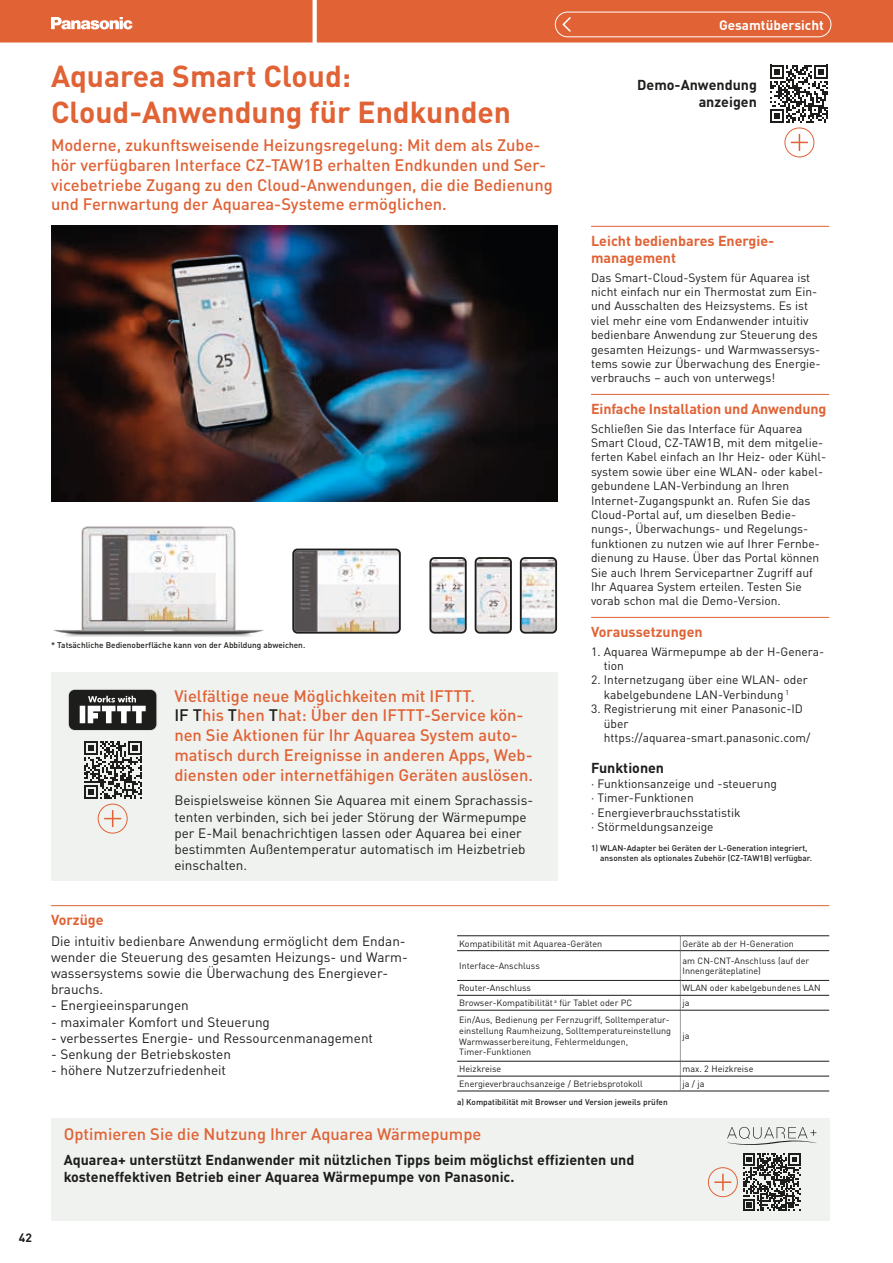
<style>
.page{position:relative;width:893px;height:1263px;background:#fff}
.page>*{position:absolute;margin:0;border:0;box-sizing:border-box;transform-origin:0 0}
.t1{font:700 30px/36px "DIN Pro";color:#e06235}
.t2{font:500 16.5px/19.8px "DIN Pro";color:#e06235}
.t3{font:700 14.25px/17.1px "DIN Pro";color:#1d1d1b;text-align:right}
.t4{font:700 14.25px/17.1px "DIN Pro";color:#e06235}
.t5{font:13.5px/16.2px "DIN Pro";color:#1d1d1b}
.t6{font:700 13.5px "DIN Pro";color:#fff}
.t7{font:12px/14.4px "DIN Pro";color:#1d1d1b}
.t8{font:700 12px "DIN Pro";color:#1d1d1b}
.t9{font:9px/10.8px "DIN Pro";color:#1d1d1b}
.t10{font:500 8.25px/9.9px "DIN Pro";color:#1d1d1b}
.s1{color:#1d1d1b}
</style>
<div class="page">
<div style="left:51px;top:672px;width:506px;height:208px;background:#f0f2f0"></div>
<svg style="left:68px;top:689px;width:89px;height:42px"></svg>
<svg style="left:84px;top:741px;width:58px;height:58px"></svg>
<svg style="left:770px;top:65px;width:58px;height:58px"></svg>
<div style="left:51px;top:1118px;width:778px;height:102px;background:#f0f2f0"></div>
<img style="left:53px;top:526px;width:211px;height:111px">
<svg style="left:743px;top:1153px;width:57px;height:58px"></svg>
<svg style="left:727px;top:1127px;width:89px;height:18px"></svg>
<img style="left:432px;top:560px;width:32px;height:71px">
<div style="left:429px;top:557px;width:38px;height:77px;border:2px solid #1d1d1b;border-radius:4px"></div>
<img style="left:478px;top:560px;width:31px;height:71px">
<div style="left:475px;top:557px;width:37px;height:77px;border:2px solid #1d1d1b;border-radius:4px"></div>
<img style="left:523px;top:560px;width:31px;height:71px">
<div style="left:520px;top:557px;width:37px;height:77px;border:2px solid #1d1d1b;border-radius:4px"></div>
<img style="left:295px;top:552px;width:103px;height:79px">
<div style="left:292px;top:549px;width:109px;height:85px;border:2px solid #1d1d1b;border-radius:4px"></div>
<img style="left:51px;top:225px;width:506px;height:277px">
<hr style="left:51px;top:905px;width:778px;height:1px;background:#e06235">
<hr style="left:591px;top:226px;width:238px;height:1px;background:#e06235">
<hr style="left:591px;top:394px;width:238px;height:1px;background:#e06235">
<hr style="left:591px;top:617px;width:238px;height:1px;background:#e06235">
<svg style="left:680px;top:936px;width:1px;height:74px"></svg>
<hr style="left:680px;top:1010px;width:1px;height:51px;background:#9d9d9d">
<svg style="left:680px;top:1062px;width:1px;height:29px"></svg>
<hr style="left:457px;top:935px;width:223px;height:1px;background:#1d1d1b">
<hr style="left:680px;top:935px;width:149px;height:1px;background:#1d1d1b">
<hr style="left:457px;top:950px;width:223px;height:1px;background:#1d1d1b">
<hr style="left:680px;top:950px;width:149px;height:1px;background:#1d1d1b">
<hr style="left:457px;top:980px;width:223px;height:1px;background:#1d1d1b">
<hr style="left:680px;top:980px;width:149px;height:1px;background:#1d1d1b">
<hr style="left:457px;top:995px;width:223px;height:1px;background:#1d1d1b">
<hr style="left:680px;top:995px;width:149px;height:1px;background:#1d1d1b">
<hr style="left:457px;top:1010px;width:223px;height:1px;background:#1d1d1b">
<hr style="left:680px;top:1010px;width:149px;height:1px;background:#1d1d1b">
<hr style="left:457px;top:1061px;width:223px;height:1px;background:#1d1d1b">
<hr style="left:680px;top:1061px;width:149px;height:1px;background:#1d1d1b">
<hr style="left:457px;top:1076px;width:223px;height:1px;background:#1d1d1b">
<hr style="left:680px;top:1076px;width:149px;height:1px;background:#1d1d1b">
<hr style="left:457px;top:1091px;width:223px;height:1px;background:#1d1d1b">
<hr style="left:680px;top:1091px;width:149px;height:1px;background:#1d1d1b">
<div style="left:0;top:0;width:893px;height:43px;background:#e06235"></div>
<div style="left:555px;top:12px;width:276px;height:25px;border:1px solid #fff;border-radius:12px"></div>
<div style="left:708px;top:1167px;width:30px;height:30px;border:1px solid #e06235;border-radius:50%"></div>
<svg style="left:714px;top:1174px;width:17px;height:17px"></svg>
<div style="left:98px;top:804px;width:30px;height:29px;border:1px solid #e06235;border-radius:50%"></div>
<svg style="left:104px;top:810px;width:17px;height:17px"></svg>
<div style="left:784px;top:128px;width:30px;height:29px;border:1px solid #e06235;border-radius:50%"></div>
<svg style="left:791px;top:134px;width:17px;height:17px"></svg>
<p class="t8" style="left:19px;top:1229px;width:15px">42</p>
<h1 class="t1" style="left:51px;top:56px;width:462px">Aquarea Smart Cloud:<br>Cloud-Anwendung für Endkunden</h1>
<p class="t2" style="left:51px;top:134px;width:503px">Moderne, zukunftsweisende Heizungsregelung: Mit dem als Zube&shy;hör verfügbaren Interface CZ-TAW1B erhalten Endkunden und Ser&shy;vicebetriebe Zugang zu den Cloud-Anwendungen, die die Bedienung und Fernwartung der Aquarea-Systeme ermöglichen.</p>
<p class="t10" style="left:51px;top:640px;width:256px">* Tatsächliche Bedienoberfläche kann von der Abbildung abweichen.</p>
<h2 class="t2" style="left:174px;top:685px;width:360px">Vielfältige neue Möglichkeiten mit IFTTT.<br><span class="s1">IF T</span>his <span class="s1">T</span>hen <span class="s1">T</span>hat: Über den IFTTT-Service kön&shy;nen Sie Aktionen für Ihr Aquarea System auto&shy;matisch durch Ereignisse in anderen Apps, Web&shy;diensten oder internetfähigen Geräten auslösen.</h2>
<p class="t5" style="left:174px;top:791px;width:360px">Beispielsweise können Sie Aquarea mit einem Sprachassis&shy;tenten verbinden, sich bei jeder Störung der Wärmepumpe per E-Mail benachrichtigen lassen oder Aquarea bei einer bestimmten Außentemperatur automatisch im Heizbetrieb einschalten.</p>
<p class="t6" style="left:719px;top:14px;width:106px">Gesamtübersicht</p>
<p class="t3" style="left:637px;top:75px;width:121px">Demo-Anwendung anzeigen</p>
<p class="t4" style="left:591px;top:231px;width:183px">Leicht bedienbares Energie&shy;management</p>
<p class="t7" style="left:591px;top:269px;width:231px">Das Smart-Cloud-System für Aquarea ist nicht einfach nur ein Thermostat zum Ein&shy;und Ausschalten des Heizsystems. Es ist viel mehr eine vom Endanwender intuitiv bedienbare Anwendung zur Steuerung des gesamten Heizungs- und Warmwassersys&shy;tems sowie zur Überwachung des Energie&shy;verbrauchs – auch von unterwegs!</p>
<p class="t4" style="left:591px;top:399px;width:237px">Einfache Installation und Anwendung</p>
<p class="t7" style="left:591px;top:420px;width:237px">Schließen Sie das Interface für Aquarea Smart Cloud, CZ-TAW1B, mit dem mitgelie&shy;ferten Kabel einfach an Ihr Heiz- oder Kühl&shy;system sowie über eine WLAN- oder kabel&shy;gebundene LAN-Verbindung an Ihren Internet-Zugangspunkt an. Rufen Sie das Cloud-Portal auf, um dieselben Bedie&shy;nungs-, Überwachungs- und Regelungs&shy;funktionen zu nutzen wie auf Ihrer Fernbe&shy;dienung zu Hause. Über das Portal können Sie auch Ihrem Servicepartner Zugriff auf Ihr Aquarea System erteilen. Testen Sie vorab schon mal die Demo-Version.</p>
<p class="t4" style="left:591px;top:622px;width:113px">Voraussetzungen</p>
<p class="t7" style="left:604px;top:643px;width:222px;text-indent:-13px">1. Aquarea Wärmepumpe ab der H-Genera&shy;tion</p>
<p class="t7" style="left:591px;top:672px;width:218px;text-align:center">2. Internetzugang über eine WLAN- oder kabelgebundene LAN-Verbindung <sup>1</sup></p>
<p class="t7" style="left:604px;top:701px;width:208px;text-indent:-13px">3. Registrierung mit einer Panasonic-ID über https://aquarea-smart.panasonic.com/</p>
<p class="t3" style="left:591px;top:759px;width:75px">Funktionen</p>
<p class="t7" style="left:591px;top:775px;width:187px">· Funktionsanzeige und -steuerung · Timer-Funktionen<br>· Energieverbrauchsstatistik<br>· Störmeldungsanzeige</p>
<p class="t10" style="left:600px;top:842px;width:213px;text-indent:-9px">1) WLAN-Adapter bei Geräten der L-Generation integriert, ansonsten als optionales Zubehör (CZ-TAW1B) verfügbar.</p>
<p class="t4" style="left:51px;top:910px;width:54px">Vorzüge</p>
<p class="t5" style="left:51px;top:932px;width:358px">Die intuitiv bedienbare Anwendung ermöglicht dem Endan&shy;wender die Steuerung des gesamten Heizungs- und Warm&shy;wassersystems sowie die Überwachung des Energiever&shy;brauchs.</p>
<p class="t5" style="left:51px;top:996px;width:139px">- Energieeinsparungen</p>
<p class="t5" style="left:51px;top:1013px;width:220px">- maximaler Komfort und Steuerung</p>
<p class="t5" style="left:51px;top:1029px;width:324px">- verbessertes Energie- und Ressourcenmanagement</p>
<p class="t5" style="left:51px;top:1045px;width:181px">- Senkung der Betriebskosten</p>
<p class="t5" style="left:51px;top:1061px;width:177px">- höhere Nutzerzufriedenheit</p>
<p class="t9" style="left:459px;top:937px;width:145px">Kompatibilität mit Aquarea-Geräten</p>
<p class="t9" style="left:682px;top:937px;width:113px">Geräte ab der H-Generation</p>
<p class="t9" style="left:459px;top:960px;width:82px">Interface-Anschluss</p>
<p class="t9" style="left:682px;top:954px;width:128px">am CN-CNT-Anschluss (auf der<br>Innengeräteplatine)</p>
<p class="t9" style="left:459px;top:982px;width:73px">Router-Anschluss</p>
<p class="t9" style="left:682px;top:982px;width:140px">WLAN oder kabelgebundenes LAN</p>
<p class="t9" style="left:459px;top:997px;width:175px">Browser-Kompatibilität <sup>a</sup> für Tablet oder PC</p>
<p class="t9" style="left:682px;top:997px;width:9px">ja</p>
<p class="t9" style="left:459px;top:1014px;width:213px">Ein/Aus, Bedienung per Fernzugriff, Solltemperatur&shy;einstellung Raumheizung, Solltemperatureinstellung Warmwasserbereitung, Fehlermeldungen, Timer-Funktionen</p>
<p class="t9" style="left:682px;top:1030px;width:9px">ja</p>
<p class="t9" style="left:459px;top:1063px;width:44px">Heizkreise</p>
<p class="t9" style="left:682px;top:1063px;width:72px">max. 2 Heizkreise</p>
<p class="t9" style="left:459px;top:1078px;width:185px">Energieverbrauchsanzeige / Betriebsprotokoll</p>
<p class="t9" style="left:682px;top:1078px;width:24px">ja / ja</p>
<p class="t10" style="left:457px;top:1096px;width:212px">a) Kompatibilität mit Browser und Version jeweils prüfen</p>
<h2 class="t2" style="left:64px;top:1122px;width:419px">Optimieren Sie die Nutzung Ihrer Aquarea Wärmepumpe</h2>
<p class="t3" style="left:64px;top:1150px;width:572px;text-align:left">Aquarea+ unterstützt Endanwender mit nützlichen Tipps beim möglichst effizienten und kosteneffektiven Betrieb einer Aquarea Wärmepumpe von Panasonic.</p>
</div>
